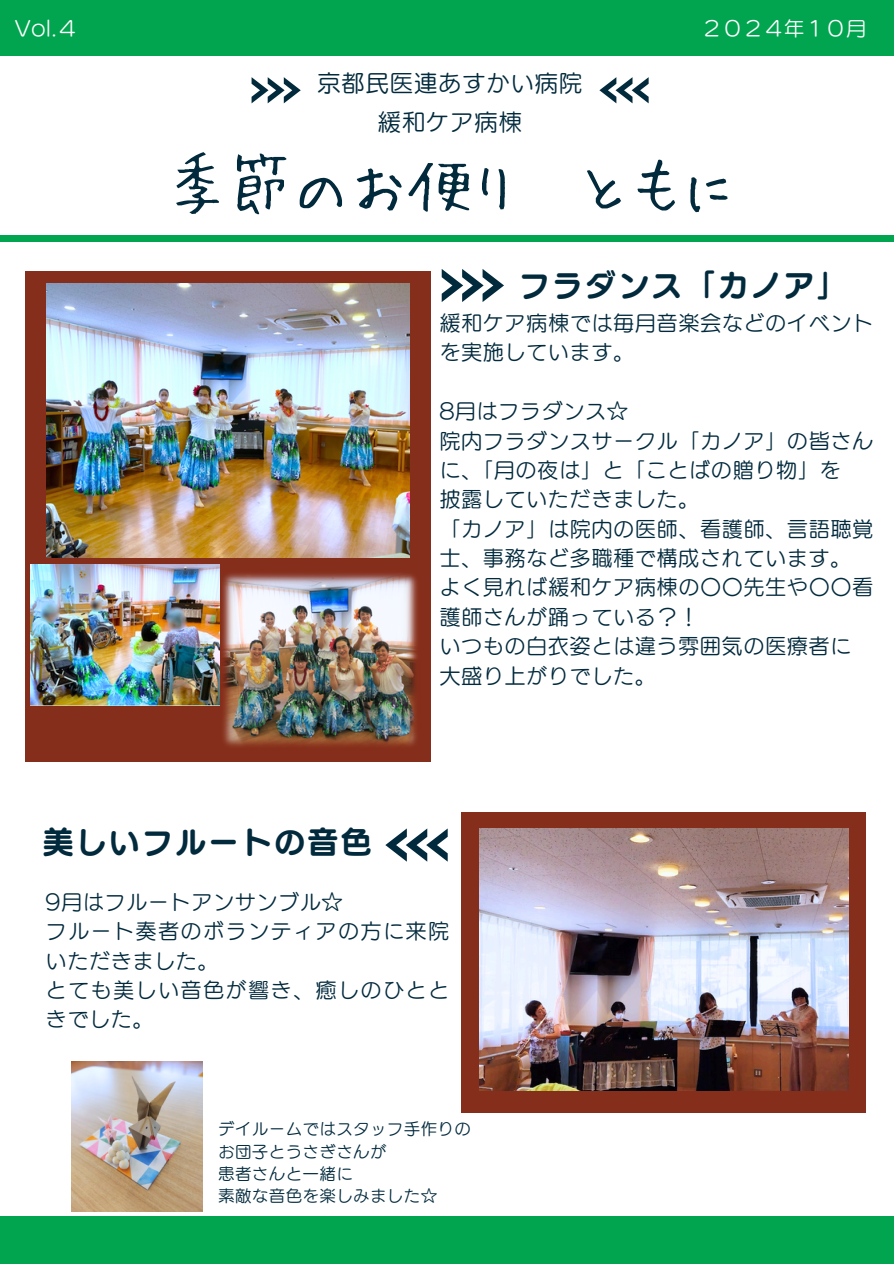
<style>
.page{position:relative;width:894px;height:1264px;background:#fff}
.page>*{position:absolute;margin:0;border:0;box-sizing:border-box;transform-origin:0 0}
.t1{font:63.9px "Hui Font P";color:#022a3d}
.t2{font:31.5px "Canva UD Marugo Small Pr 6 N B";letter-spacing:.05em;color:#022a3d}
.t3{font:23.7px/39px "Canva UD Marugo Small Pr 6 N M";letter-spacing:.015em;color:#022a3d;text-align:center}
.t4{font:21.3px/29.4px "Canva UD Marugo Small Pr 6 N M";letter-spacing:.02em;color:#022a3d}
.t5{font:21.3px/29.4px "Canva UD Marugo Small Pr 6 N M";letter-spacing:.055em;color:#022a3d}
.t6{font:20.25px "Canva UD Marugo Small Pr 6 N M";letter-spacing:.015em;color:#fff}
.t7{font:16.5px "Canva UD Marugo Small Pr 6 N M";letter-spacing:.02em;color:#022a3d}
</style>
<div class="page">
<div style="left:461px;top:812px;width:405px;height:300px;background:#852e1b"></div>
<div style="left:0;top:235px;width:893px;height:7px;background:#01a54f"></div>
<svg style="left:441px;top:269px;width:63px;height:33px"></svg>
<svg style="left:251px;top:77px;width:50px;height:26px"></svg>
<svg style="left:599px;top:77px;width:49px;height:26px"></svg>
<div style="left:0;top:0;width:893px;height:55px;background:#01a54f"></div>
<div style="left:0;top:1216px;width:893px;height:47px;background:#01a54f"></div>
<div style="left:25px;top:271px;width:405px;height:490px;background:#852e1b"></div>
<svg style="left:385px;top:828px;width:62px;height:33px"></svg>
<img style="left:479px;top:828px;width:369px;height:262px">
<img style="left:222px;top:573px;width:195px;height:173px">
<img style="left:30px;top:564px;width:189px;height:141px">
<img style="left:46px;top:283px;width:363px;height:274px">
<img style="left:72px;top:1061px;width:130px;height:150px">
<p class="t6" style="left:15px;top:18px;width:64px">Vol.４</p>
<h2 class="t6" style="left:701px;top:18px;width:164px">２０２４年１０月</h2>
<p class="t3" style="left:317px;top:63px;width:267px">京都民医連あすかい病院緩和ケア病棟</p>
<p class="t1" style="left:164px;top:151px;width:572px">季節のお便り　ともに</p>
<p class="t2" style="left:518px;top:269px;width:331px">フラダンス「カノア」</p>
<h4 class="t2" style="left:42px;top:826px;width:328px">美しいフルートの音色</h4>
<h4 class="t4" style="left:439px;top:308px;width:435px">緩和ケア病棟では毎月音楽会などのイベントを実施しています。</h4>
<p class="t4" style="left:439px;top:396px;width:435px">8月はフラダンス☆<br>院内フラダンスサークル「カノア」の皆さんに、「月の夜は」と「ことばの贈り物」を<br>披露していただきました。<br>「カノア」は院内の医師、看護師、言語聴覚士、事務など多職種で構成されています。よく見れば緩和ケア病棟の〇〇先生や〇〇看護師さんが踊っている？！<br>いつもの白衣姿とは違う雰囲気の医療者に大盛り上がりでした。</p>
<h1 class="t5" style="left:46px;top:887px;width:405px">9月はフルートアンサンブル☆<br>フルート奏者のボランティアの方に来院いただきました。<br>とても美しい音色が響き、癒しのひとときでした。</h1>
<h2 class="t7" style="left:218px;top:1120px;width:254px">デイルームではスタッフ手作りの</h2>
<p class="t7" style="left:218px;top:1143px;width:170px">お団子とうさぎさんが</p>
<h4 class="t7" style="left:218px;top:1165px;width:136px">患者さんと一緒に</h4>
<p class="t7" style="left:218px;top:1187px;width:220px">素敵な音色を楽しみました☆</p>
</div>
